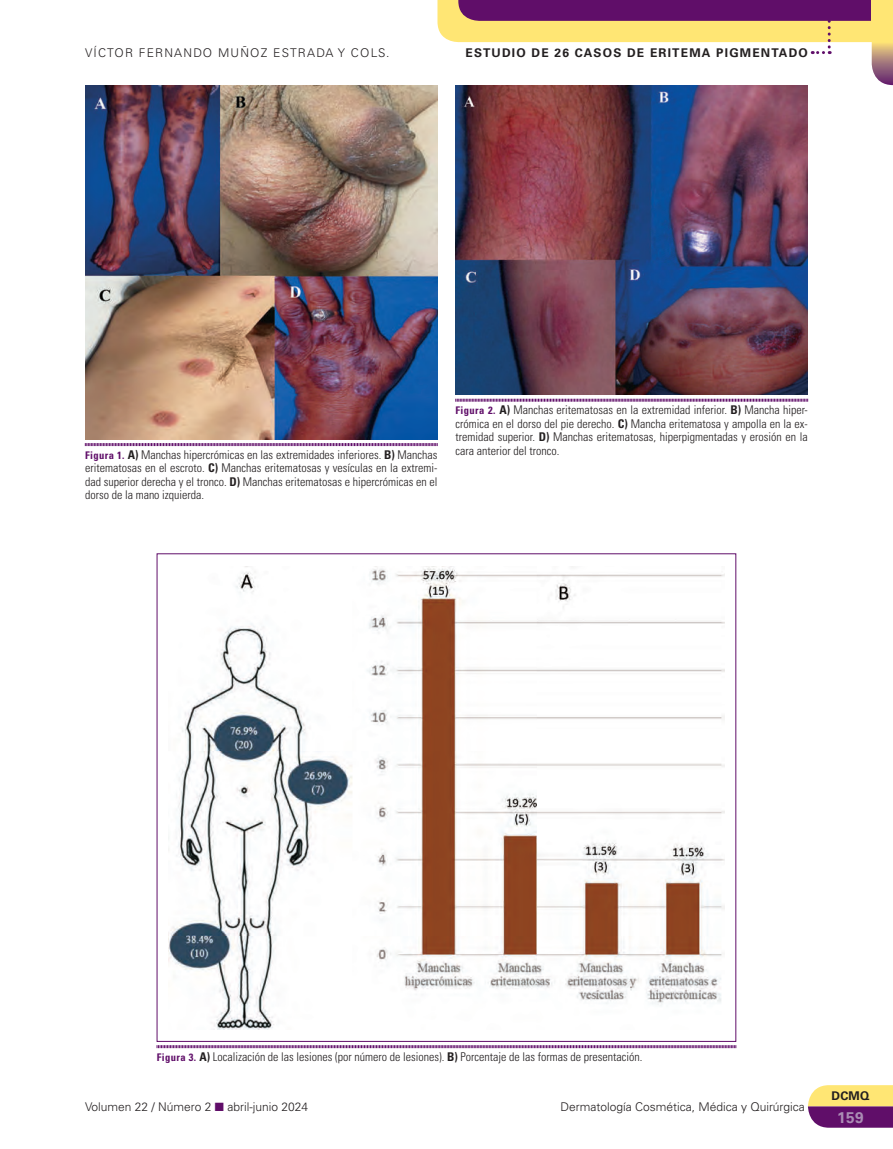
<style>
.page{position:relative;width:893px;height:1149px;background:#fff}
.page>*{position:absolute;margin:0;border:0;box-sizing:border-box;transform-origin:0 0}
.t1{font:700 15.45px "Univers LT Std";color:#aa8cb4}
.t2{font:300 condensed 12px/13.5px "Univers LT Std";color:#231f20;text-align:justify}
.t3{font:300 12px "Univers LT Std";color:#231f20}
.t4{font:700 12px "Univers LT Std";letter-spacing:.1em;color:#231f20}
.t5{font:300 12px "Univers LT Std";letter-spacing:.1em;color:#231f20}
.s1{font-weight:700;font-size:10.5px;color:#600e69}
.s2{font-weight:700}
.s3{color:#600e69}
</style>
<div class="page">
<svg style="left:437px;top:0;width:456px;height:85px"></svg>
<svg style="left:808px;top:1085px;width:85px;height:42px;background:#b48276"></svg>
<div style="left:872px;top:0;width:21px;height:42px;background:#ffe674"></div>
<img style="left:85px;top:85px;width:352px;height:354px">
<img style="left:455px;top:85px;width:353px;height:309px">
<svg style="left:85px;top:443px;width:353px;height:3px"></svg>
<svg style="left:455px;top:398px;width:353px;height:4px"></svg>
<img style="left:168px;top:566px;width:557px;height:462px">
<svg style="left:156px;top:1045px;width:580px;height:3px;background:#9a66a0"></svg>
<p class="t5" style="left:85px;top:46px;width:306px">VÍCTOR FERNANDO MUÑOZ ESTRADA Y COLS.</p>
<p class="t4" style="left:465px;top:46px;width:344px">ESTUDIO DE 26 CASOS DE ERITEMA PIGMENTADO</p>
<p class="t2" style="left:85px;top:447px;width:354px"><span class="s1">Figura 1.</span> <span class="s2">A)</span> Manchas hipercrómicas en las extremidades inferiores. <span class="s2">B)</span> Manchas eritematosas en el escroto. <span class="s2">C)</span> Manchas eritematosas y vesículas en la extremi&shy;dad superior derecha y el tronco. <span class="s2">D)</span> Manchas eritematosas e hipercrómicas en el dorso de la mano izquierda.</p>
<p class="t2" style="left:455px;top:403px;width:354px"><span class="s1">Figura 2.</span> <span class="s2">A)</span> Manchas eritematosas en la extremidad inferior. <span class="s2">B)</span> Mancha hiper&shy;crómica en el dorso del pie derecho. <span class="s2">C)</span> Mancha eritematosa y ampolla en la ex&shy;tremidad superior. <span class="s2">D)</span> Manchas eritematosas, hiperpigmentadas y erosión en la cara anterior del tronco.</p>
<p class="t2" style="left:157px;top:1049px;width:487px"><span class="s1">Figura 3.</span> <span class="s2">A)</span> Localización de las lesiones (por número de lesiones). <span class="s2">B)</span> Porcentaje de las formas de presentación.</p>
<p class="t3" style="left:85px;top:1099px;width:225px">Volumen 22 / Número 2 <span class="s3">■</span> abril-junio 2024</p>
<p class="t3" style="left:560px;top:1098px;width:246px">Dermatología Cosmética, Médica y Quirúrgica</p>
<p class="t4" style="left:831px;top:1088px;width:40px">DCMQ</p>
<p class="t1" style="left:837px;top:1107px;width:28px">159</p>
</div>
